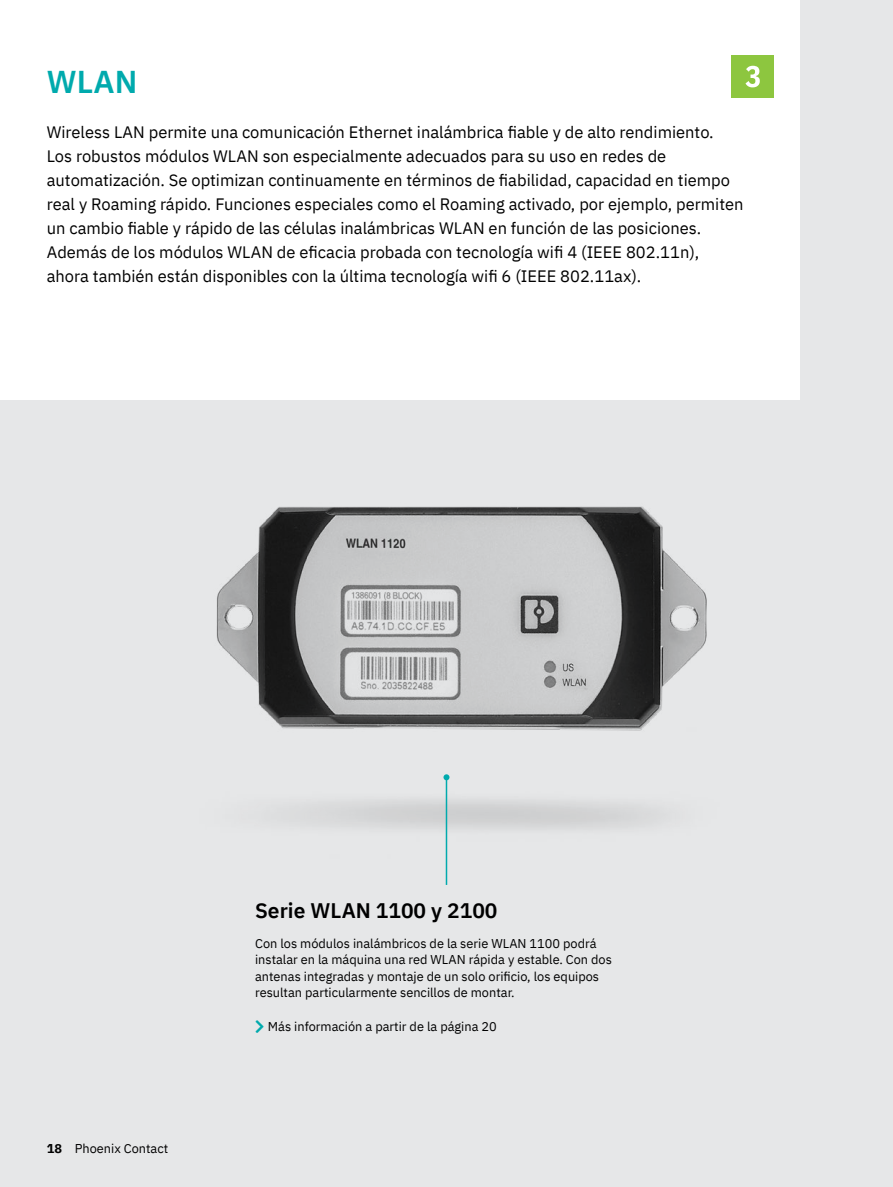
<style>
.page{position:relative;width:893px;height:1187px;background:#fff}
.page>*{position:absolute;margin:0;border:0;box-sizing:border-box;transform-origin:0 0}
.t1{font:31.5px "IBM Plex Sans Sm Bld";color:#00aaad}
.t2{font:21px "IBM Plex Sans Sm Bld";color:#000}
.t3{font:16.5px/24px "IBM Plex Sans";color:#000}
.t4{font:12.75px/16.5px "IBM Plex Sans";color:#000}
.s1{font-weight:700}
.s2{font-family:"Px C Phoenix ESPRIT";font-size:18px;color:#00aaad}
</style>
<div class="page">
<div style="left:0;top:0;width:893px;height:1186px;background:#e6e7e8"></div>
<div style="left:0;top:0;width:799px;height:400px;background:#fff"></div>
<div style="left:731px;top:55px;width:43px;height:43px;background:#8dc63f"></div>
<svg style="left:745px;top:66px;width:15px;height:21px"></svg>
<img style="left:216px;top:506px;width:491px;height:357px">
<hr style="left:446px;top:777px;width:1px;height:107px;background:#00aaad">
<svg style="left:443px;top:774px;width:6px;height:6px"></svg>
<h1 class="t1" style="left:47px;top:57px;width:92px">WLAN</h1>
<p class="t3" style="left:47px;top:119px;width:698px">Wireless LAN permite una comunicación Ethernet inalámbrica fiable y de alto rendimiento.<br>Los robustos módulos WLAN son especialmente adecuados para su uso en redes de automatización. Se optimizan continuamente en términos de fiabilidad, capacidad en tiempo real y Roaming rápido. Funciones especiales como el Roaming activado, por ejemplo, permiten un cambio fiable y rápido de las células inalámbricas WLAN en función de las posiciones.<br>Además de los módulos WLAN de eficacia probada con tecnología wifi 4 (IEEE 802.11n), ahora también están disponibles con la última tecnología wifi 6 (IEEE 802.11ax).</p>
<p class="t4" style="left:47px;top:1138px;width:123px"><span class="s1">18</span> Phoenix Contact</p>
<p class="t2" style="left:255px;top:894px;width:244px">Serie WLAN 1100 y 2100</p>
<p class="t4" style="left:255px;top:933px;width:358px">Con los módulos inalámbricos de la serie WLAN 1100 podrá instalar en la máquina una red WLAN rápida y estable. Con dos antenas integradas y montaje de un solo orificio, los equipos resultan particularmente sencillos de montar.</p>
<p class="t4" style="left:255px;top:1016px;width:243px"><span class="s2">❯</span> Más información a partir de la página 20</p>
</div>
